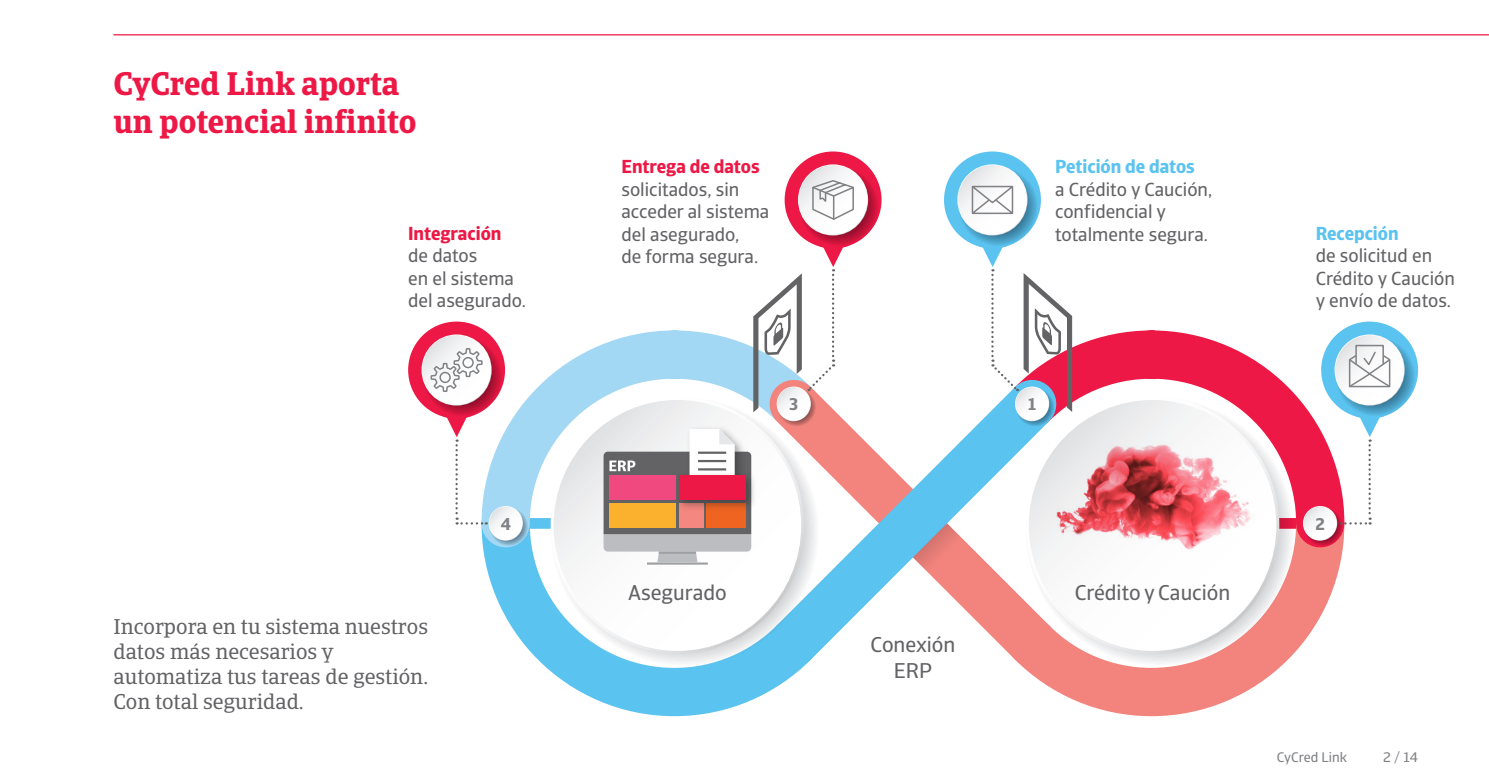
<style>
.page{position:relative;width:1489px;height:780px;background:#fff}
.page>*{position:absolute;margin:0;border:0;box-sizing:border-box;transform-origin:0 0}
.t1{font:700 32.5px/37.5px "Catalana";color:#ed1845}
.t2{font:21.25px "Catalana";color:#636366}
.t3{font:21.25px "Catalana Sans";color:#636366}
.t4{font:18.75px/22.5px "Catalana Sans";color:#636366}
.t5{font:700 18.75px "Catalana Sans";color:#5bc3ef}
.t6{font:700 18.75px "Catalana Sans";color:#ed1845}
.t7{font:700 17px "Catalana Sans";color:#808285}
.t8{font:13.75px "Catalana Sans";color:#808285}
.s1{font-weight:700;color:#ed1845}
</style>
<div class="page">
<hr style="left:113px;top:34px;width:1375px;height:1px;background:#ed1845">
<svg style="left:487px;top:571px;width:238px;height:146px"></svg>
<svg style="left:457px;top:330px;width:268px;height:241px"></svg>
<svg style="left:1100px;top:571px;width:239px;height:146px"></svg>
<svg style="left:1072px;top:316px;width:295px;height:255px"></svg>
<svg style="left:725px;top:336px;width:375px;height:374px"></svg>
<svg style="left:1022px;top:394px;width:273px;height:273px"></svg>
<svg style="left:1025px;top:397px;width:254px;height:257px"></svg>
<svg style="left:1028px;top:400px;width:248px;height:251px"></svg>
<div style="left:1320px;top:321px;width:97px;height:97px;background:#5bc3ef;border-radius:50%"></div>
<svg style="left:1334px;top:335px;width:81px;height:81px"></svg>
<svg style="left:1334px;top:334px;width:70px;height:71px"></svg>
<svg style="left:1335px;top:335px;width:68px;height:70px;background:#f5f6f7"></svg>
<div style="left:1355px;top:345px;width:28px;height:19px;border:2px solid #808285"></div>
<svg style="left:1347px;top:350px;width:44px;height:38px;background:#dddedf"></svg>
<div style="left:408px;top:321px;width:97px;height:97px;background:#ed1845;border-radius:50%"></div>
<svg style="left:421px;top:335px;width:81px;height:81px"></svg>
<svg style="left:422px;top:335px;width:69px;height:70px"></svg>
<svg style="left:910px;top:521px;width:61px;height:60px"></svg>
<div style="left:944px;top:151px;width:96px;height:97px;background:#5bc3ef;border-radius:50%"></div>
<svg style="left:957px;top:165px;width:81px;height:81px"></svg>
<svg style="left:957px;top:164px;width:70px;height:71px"></svg>
<div style="left:958px;top:165px;width:68px;height:70px;background:linear-gradient(to right,#ededef,#fff);border-radius:35px"></div>
<svg style="left:970px;top:184px;width:44px;height:31px"></svg>
<div style="left:784px;top:151px;width:97px;height:97px;background:#ed1845;border-radius:50%"></div>
<svg style="left:797px;top:165px;width:81px;height:81px"></svg>
<svg style="left:798px;top:164px;width:70px;height:71px"></svg>
<svg style="left:798px;top:165px;width:69px;height:70px;background:#f6f5f5"></svg>
<svg style="left:811px;top:179px;width:44px;height:42px;background:#e0e0e1"></svg>
<svg style="left:753px;top:243px;width:112px;height:169px"></svg>
<svg style="left:427px;top:321px;width:61px;height:203px"></svg>
<svg style="left:1339px;top:413px;width:53px;height:111px"></svg>
<svg style="left:962px;top:243px;width:110px;height:169px"></svg>
<svg style="left:547px;top:394px;width:273px;height:273px"></svg>
<svg style="left:550px;top:397px;width:254px;height:257px"></svg>
<svg style="left:553px;top:400px;width:248px;height:251px"></svg>
<svg style="left:1014px;top:387px;width:40px;height:39px"></svg>
<svg style="left:1014px;top:386px;width:35px;height:35px"></svg>
<svg style="left:1015px;top:387px;width:33px;height:33px"></svg>
<svg style="left:1302px;top:506px;width:40px;height:40px"></svg>
<svg style="left:1302px;top:506px;width:34px;height:34px"></svg>
<svg style="left:1303px;top:506px;width:33px;height:34px"></svg>
<svg style="left:776px;top:387px;width:40px;height:39px"></svg>
<svg style="left:776px;top:386px;width:34px;height:35px"></svg>
<svg style="left:777px;top:387px;width:33px;height:33px"></svg>
<svg style="left:488px;top:506px;width:40px;height:40px"></svg>
<svg style="left:488px;top:506px;width:35px;height:34px"></svg>
<div style="left:489px;top:506px;width:33px;height:34px;background:linear-gradient(to bottom,#edeeef,#fff);border-radius:17px"></div>
<div style="left:685px;top:425px;width:61px;height:75px;background:#f1f2f3"></div>
<svg style="left:603px;top:429px;width:148px;height:135px"></svg>
<hr style="left:698px;top:468px;width:28px;height:2px;background:#636366">
<hr style="left:698px;top:460px;width:28px;height:2px;background:#636366">
<hr style="left:698px;top:451px;width:28px;height:3px;background:#636366">
<div style="left:675px;top:471px;width:82px;height:41px;background:#231f20;opacity:.4"></div>
<div style="left:679px;top:475px;width:66px;height:25px;background:#ed1845"></div>
<img style="left:1052px;top:441px;width:204px;height:110px">
<p class="t1" style="left:113px;top:65px;width:304px">CyCred Link aporta un potencial infinito</p>
<p class="t6" style="left:408px;top:222px;width:95px">Integración</p>
<p class="t4" style="left:408px;top:245px;width:71px">de datos</p>
<p class="t4" style="left:408px;top:267px;width:107px">en el sistema</p>
<p class="t4" style="left:408px;top:290px;width:119px">del asegurado.</p>
<p class="t2" style="left:113px;top:614px;width:316px">Incorpora en tu sistema nuestros</p>
<p class="t2" style="left:113px;top:639px;width:222px">datos más necesarios y</p>
<p class="t2" style="left:113px;top:664px;width:316px">automatiza tus tareas de gestión.</p>
<p class="t2" style="left:113px;top:689px;width:192px">Con total seguridad.</p>
<p class="t7" style="left:500px;top:513px;width:12px">4</p>
<p class="t4" style="left:621px;top:156px;width:139px"><span class="s1">Entrega de datos </span>solicitados, sin</p>
<p class="t4" style="left:621px;top:201px;width:149px">acceder al sistema</p>
<p class="t4" style="left:621px;top:223px;width:119px">del asegurado,</p>
<p class="t4" style="left:621px;top:246px;width:138px">de forma segura.</p>
<p class="t7" style="left:789px;top:393px;width:11px">3</p>
<p class="t5" style="left:1055px;top:155px;width:141px">Petición de datos</p>
<p class="t4" style="left:1055px;top:178px;width:159px">a Crédito y Caución,</p>
<p class="t4" style="left:1055px;top:201px;width:112px">confidencial y</p>
<p class="t4" style="left:1055px;top:223px;width:154px">totalmente segura.</p>
<p class="t5" style="left:1315px;top:222px;width:84px">Recepción</p>
<p class="t4" style="left:1315px;top:245px;width:118px">de solicitud en</p>
<p class="t4" style="left:1315px;top:267px;width:141px">Crédito y Caución</p>
<p class="t4" style="left:1315px;top:290px;width:137px">y envío de datos.</p>
<p class="t7" style="left:1028px;top:393px;width:10px">1</p>
<p class="t7" style="left:1315px;top:513px;width:11px">2</p>
<p class="t3" style="left:628px;top:579px;width:100px">Asegurado</p>
<p class="t3" style="left:1074px;top:579px;width:157px">Crédito y Caución</p>
<p class="t3" style="left:870px;top:632px;width:86px">Conexión</p>
<p class="t3" style="left:893px;top:657px;width:40px">ERP</p>
<p class="t8" style="left:1276px;top:748px;width:72px">CyCred Link</p>
<p class="t8" style="left:1382px;top:748px;width:36px">2 / 14</p>
</div>
